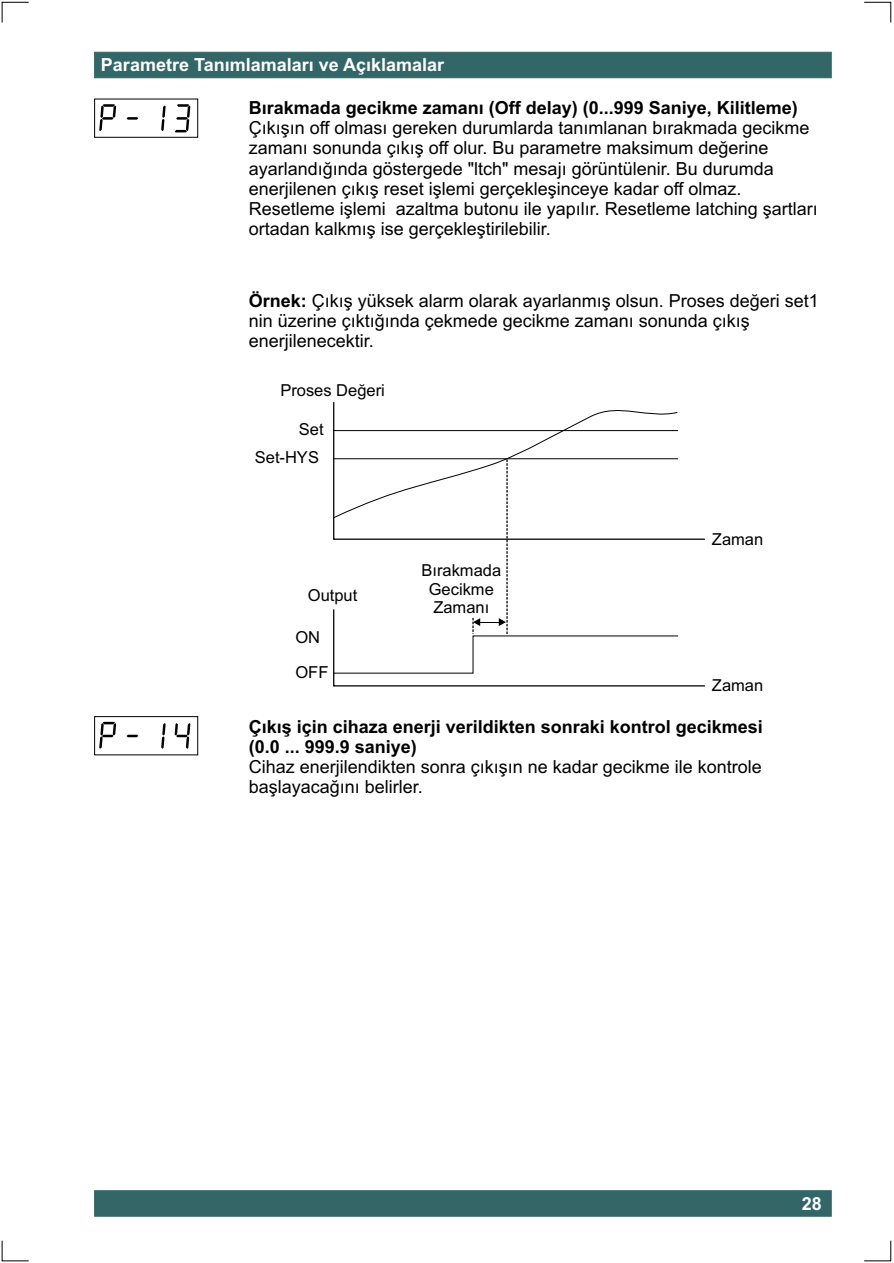
<style>
.page{position:relative;width:894px;height:1263px;background:#fff}
.page>*{position:absolute;margin:0;border:0;box-sizing:border-box;transform-origin:0 0}
.t1{font:18px/20.1px "Arial";color:#000}
.t2{font:700 18px/20.1px "Arial";color:#000}
.t3{font:700 18px "Arial";color:#fff}
.t4{font:16.5px/18.5px "Arial";color:#000}
.s1{font-weight:700}
</style>
<div class="page">
<svg style="left:333px;top:402px;width:372px;height:285px"></svg>
<div style="left:94px;top:52px;width:737px;height:26px;background:#366;border:1px solid #366"></div>
<div style="left:94px;top:1191px;width:737px;height:25px;background:#366"></div>
<svg style="left:1px;top:1px;width:28px;height:22px"></svg>
<svg style="left:1px;top:1240px;width:28px;height:22px"></svg>
<svg style="left:864px;top:1px;width:28px;height:22px"></svg>
<svg style="left:864px;top:1240px;width:28px;height:22px"></svg>
<div style="left:94px;top:99px;width:104px;height:39px;border:1px solid #000"></div>
<div style="left:94px;top:716px;width:104px;height:39px;border:1px solid #000"></div>
<svg style="left:99px;top:104px;width:17px;height:27px"></svg>
<svg style="left:99px;top:722px;width:17px;height:27px"></svg>
<svg style="left:127px;top:117px;width:11px;height:3px"></svg>
<svg style="left:127px;top:735px;width:11px;height:2px"></svg>
<svg style="left:161px;top:105px;width:5px;height:26px"></svg>
<svg style="left:161px;top:723px;width:5px;height:26px"></svg>
<svg style="left:175px;top:104px;width:15px;height:28px"></svg>
<svg style="left:175px;top:723px;width:15px;height:26px"></svg>
<p class="t3" style="left:101px;top:58px;width:345px">Parametre Tanýmlamalarý ve Açýklamalar</p>
<p class="t2" style="left:249px;top:100px;width:551px">Býrakmada gecikme zamaný (Off delay) (0...999 Saniye, Kilitleme)</p>
<p class="t1" style="left:249px;top:120px;width:571px">Çýkýþýn off olmasý gereken durumlarda tanýmlanan býrakmada gecikme zamaný sonunda çýkýþ off olur. Bu parametre maksimum deðerine ayarlandýðýnda göstergede "ltch" mesajý görüntülenir. Bu durumda enerjilenen çýkýþ reset iþlemi gerçekleþinceye kadar off olmaz.<br>Resetleme iþlemi azaltma butonu ile yapýlýr. Resetleme latching þartlarý ortadan kalkmýþ ise gerçekleþtirilebilir.</p>
<p class="t1" style="left:249px;top:292px;width:572px"><span class="s1">Örnek:</span> Çýkýþ yüksek alarm olarak ayarlanmýþ olsun. Proses deðeri set1 nin üzerine çýktýðýnda çekmede gecikme zamaný sonunda çýkýþ enerjilenecektir.</p>
<p class="t4" style="left:280px;top:382px;width:106px">Proses Deðeri</p>
<p class="t4" style="left:255px;top:416px;width:70px;line-height:28.2px;text-align:right">Set<br>Set-HYS</p>
<p class="t4" style="left:308px;top:587px;width:51px">Output</p>
<p class="t4" style="left:295px;top:620px;width:35px;line-height:35.8px">ON<br>OFF</p>
<p class="t4" style="left:421px;top:563px;width:81px;text-align:center">Býrakmada<br>Gecikme<br>Zamaný</p>
<p class="t4" style="left:712px;top:531px;width:53px">Zaman</p>
<p class="t4" style="left:712px;top:678px;width:53px">Zaman</p>
<p class="t2" style="left:249px;top:718px;width:516px">Çýkýþ için cihaza enerji verildikten sonraki kontrol gecikmesi (0.0 ... 999.9 saniye)</p>
<p class="t1" style="left:249px;top:758px;width:515px">Cihaz enerjilendikten sonra çýkýþýn ne kadar gecikme ile kontrole baþlayacaðýný belirler.</p>
<p class="t3" style="left:802px;top:1197px;width:22px">28</p>
</div>
